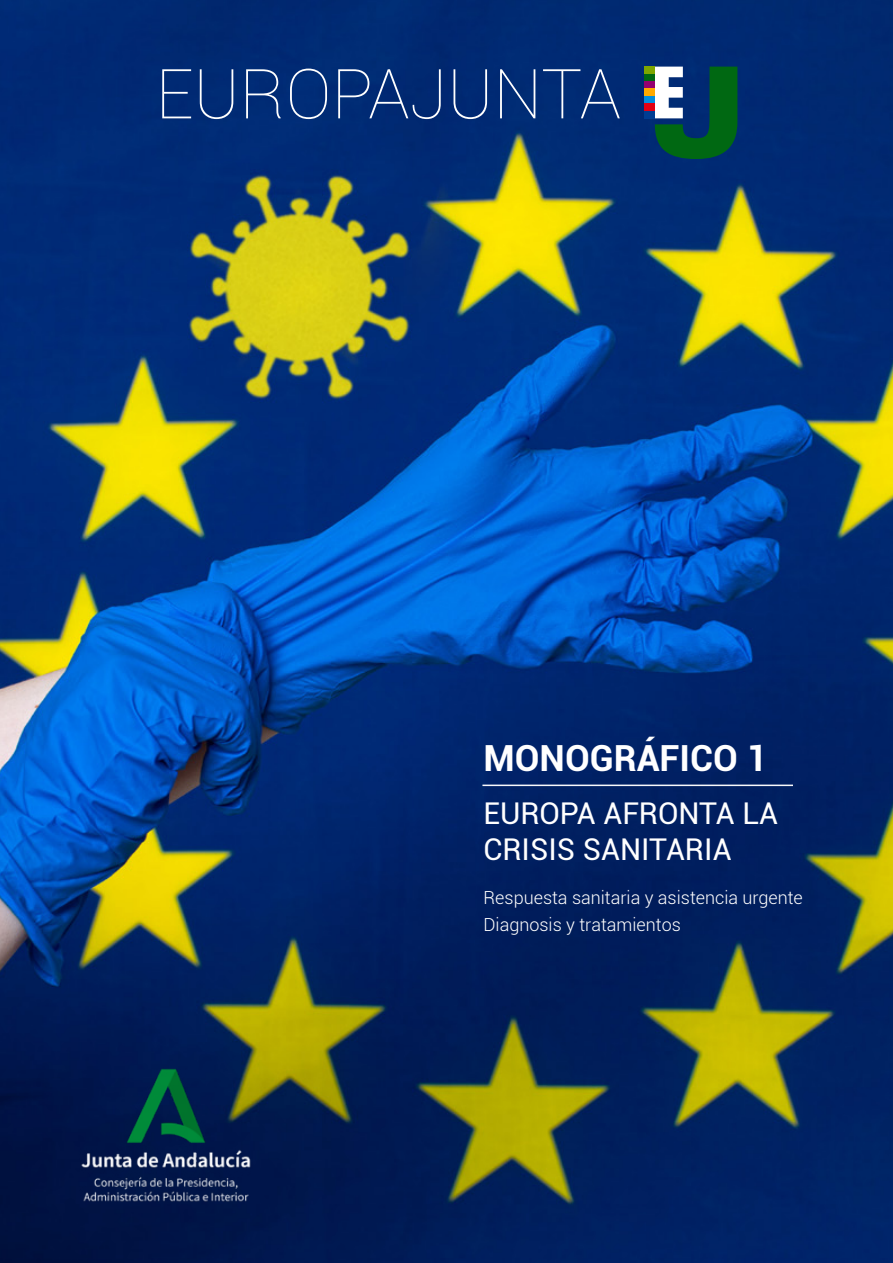
<style>
.page{position:relative;width:893px;height:1263px;background:#fff}
.page>*{position:absolute;margin:0;border:0;box-sizing:border-box;transform-origin:0 0}
.t1{font:100 69px "Roboto";color:#fff}
.t2{font:700 36px "Roboto";color:#fff}
.t3{font:30px/36px "Roboto";color:#fff}
.t4{font:300 18px/27px "Roboto";color:#fff}
</style>
<div class="page">
<img style="left:0;top:0;width:893px;height:1263px">
<svg style="left:654px;top:67px;width:83px;height:92px;background:#276759"></svg>
<div style="left:644px;top:96px;width:10px;height:8px;background:#008edf"></div>
<div style="left:644px;top:111px;width:10px;height:7px;background:#003d92"></div>
<div style="left:644px;top:104px;width:10px;height:7px;background:#e10012"></div>
<div style="left:644px;top:67px;width:10px;height:7px;background:#7ea600"></div>
<div style="left:644px;top:74px;width:10px;height:7px;background:#006812"></div>
<div style="left:644px;top:81px;width:10px;height:8px;background:#94006f"></div>
<div style="left:644px;top:89px;width:10px;height:7px;background:#fa0"></div>
<img style="left:70px;top:1040px;width:191px;height:191px">
<hr style="left:482px;top:784px;width:311px;height:2px;background:#fff">
<h1 class="t1" style="left:156px;top:46px;width:467px">EUROPAJUNTA</h1>
<h2 class="t2" style="left:483px;top:732px;width:285px">MONOGRÁFICO 1</h2>
<h3 class="t3" style="left:483px;top:794px;width:296px">EUROPA AFRONTA LA<br>CRISIS SANITARIA</h3>
<p class="t4" style="left:483px;top:883px;width:321px">Respuesta sanitaria y asistencia urgente<br>Diagnosis y tratamientos</p>
</div>
